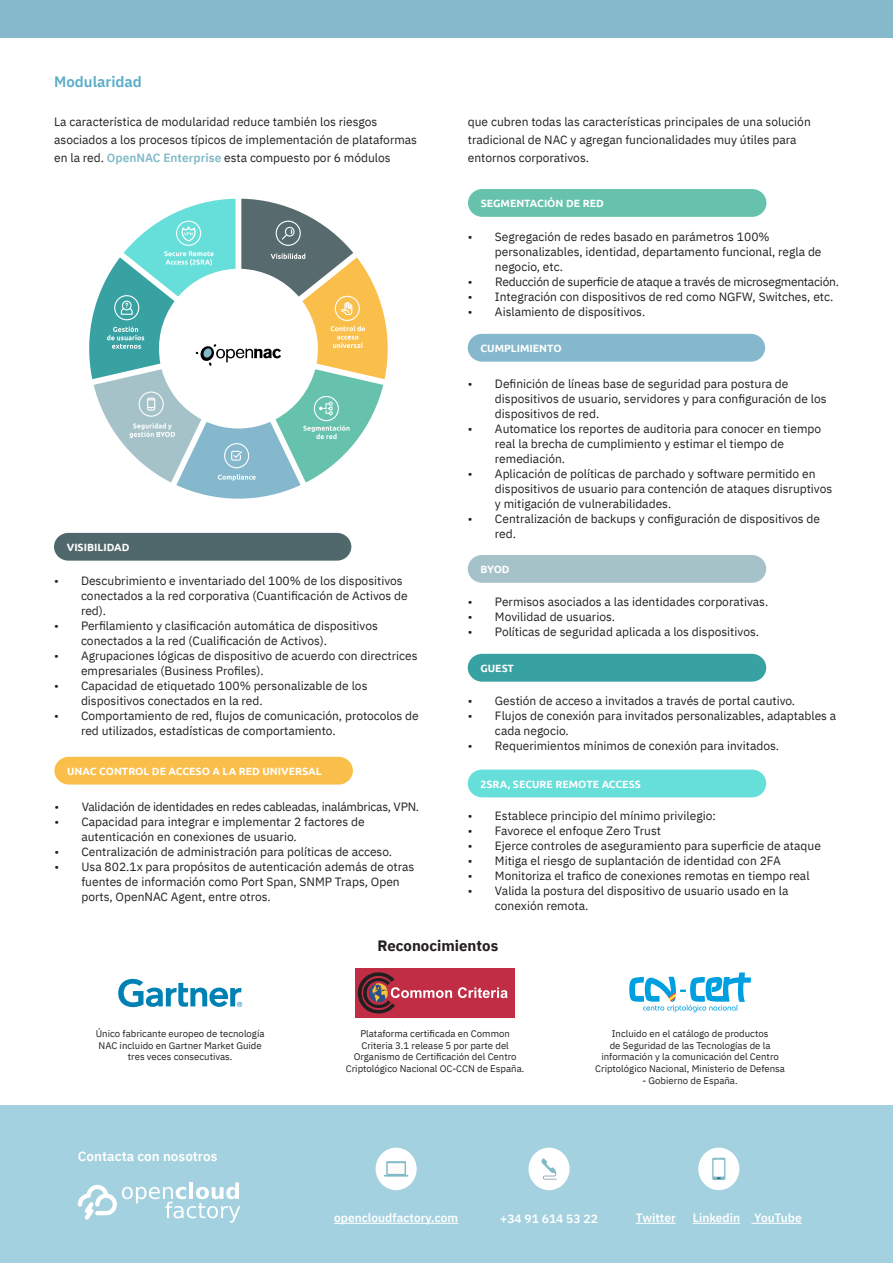
<style>
.page{position:relative;width:893px;height:1263px;background:#fff}
.page>*{position:absolute;margin:0;border:0;box-sizing:border-box;transform-origin:0 0}
.Título{font:700 15px "IBM Plex Sans";color:#231f20}
.Título-2{font:600 15px "IBM Plex Sans";color:#59adc7}
.Título-3{font:600 13.5px "IBM Plex Sans";color:#fff}
.Texto{font:12px/15px "IBM Plex Sans";color:#231f20}
.Texto-2{font:12px "IBM Plex Sans";letter-spacing:-.02em;color:#231f20}
.Título-4{font:600 12px "IBM Plex Sans";color:#fff}
.t1{font:700 10.5px "Ubuntu";color:#fff}
.Título-5{font:9.6px/11.6px "IBM Plex Sans";color:#231f20;text-align:center}
.s1{font-weight:600;color:#80bac7}
</style>
<div class="page">
<div style="left:0;top:0;width:893px;height:38px;background:#87b9cd"></div>
<div style="left:54px;top:533px;width:297px;height:28px;background:#50676b"></div>
<div style="left:54px;top:757px;width:299px;height:27px;background:#fabf4a"></div>
<div style="left:468px;top:189px;width:298px;height:28px;background:#66c2ad"></div>
<div style="left:468px;top:334px;width:297px;height:28px;background:#85b8cc"></div>
<div style="left:468px;top:555px;width:298px;height:28px;background:#a6c2c9"></div>
<div style="left:468px;top:654px;width:298px;height:28px;background:#38a1a1"></div>
<div style="left:468px;top:769px;width:298px;height:28px;background:#66ded9"></div>
<div style="left:0;top:1106px;width:893px;height:157px;background:#a3d1df"></div>
<hr style="left:334px;top:1223px;width:124px;height:1px;background:#fff">
<div style="left:376px;top:1148px;width:41px;height:42px;background:#fff;border-radius:50%"></div>
<svg style="left:386px;top:1161px;width:20px;height:14px"></svg>
<div style="left:388px;top:1163px;width:17px;height:11px;background:#fbfbfa"></div>
<svg style="left:384px;top:1175px;width:24px;height:1px"></svg>
<div style="left:528px;top:1148px;width:42px;height:42px;background:#fff;border-radius:50%"></div>
<svg style="left:541px;top:1158px;width:16px;height:21px"></svg>
<hr style="left:636px;top:1223px;width:40px;height:1px;background:#fff">
<hr style="left:693px;top:1223px;width:47px;height:1px;background:#fff">
<hr style="left:751px;top:1223px;width:51px;height:1px;background:#fff">
<div style="left:698px;top:1148px;width:41px;height:42px;background:#fff;border-radius:50%"></div>
<svg style="left:712px;top:1158px;width:13px;height:22px"></svg>
<svg style="left:78px;top:1182px;width:162px;height:40px"></svg>
<svg style="left:89px;top:199px;width:299px;height:300px"></svg>
<svg style="left:118px;top:979px;width:124px;height:28px"></svg>
<svg style="left:629px;top:972px;width:122px;height:41px"></svg>
<div style="left:355px;top:968px;width:160px;height:49px;background:#c12d45"></div>
<svg style="left:458px;top:987px;width:50px;height:11px"></svg>
<svg style="left:357px;top:972px;width:95px;height:41px"></svg>
<p class="Título-2" style="left:54px;top:70px;width:89px">Modularidad</p>
<p class="Texto" style="left:54px;top:112px;width:364px;line-height:18px">La característica de modularidad reduce también los riesgos asociados a los procesos típicos de implementación de plataformas en la red. <span class="s1">OpenNAC Enterprise</span> esta compuesto por 6 módulos</p>
<p class="Texto" style="left:468px;top:112px;width:344px;line-height:18px">que cubren todas las características principales de una solución tradicional de NAC y agregan funcionalidades muy útiles para entornos corporativos.</p>
<p class="t1" style="left:481px;top:197px;width:125px">SEGMENTACIÓN DE RED</p>
<p class="Texto" style="left:495px;top:228px;width:328px;text-indent:-27px">• Segregación de redes basado en parámetros 100% personalizables, identidad, departamento funcional, regla de negocio, etc.</p>
<p class="Texto-2" style="left:468px;top:272px;width:372px">• Reducción de superficie de ataque a través de microsegmentación.</p>
<p class="Texto" style="left:468px;top:288px;width:367px">• Integración con dispositivos de red como NGFW, Switches, etc.</p>
<p class="Texto" style="left:468px;top:303px;width:179px">• Aislamiento de dispositivos.</p>
<p class="t1" style="left:480px;top:342px;width:83px">CUMPLIMIENTO</p>
<p class="t1" style="left:67px;top:541px;width:64px">VISIBILIDAD</p>
<p class="Texto" style="left:81px;top:572px;width:328px;text-indent:-27px">• Descubrimiento e inventariado del 100% de los dispositivos conectados a la red corporativa (Cuantificación de Activos de red).</p>
<p class="Texto" style="left:81px;top:617px;width:298px;text-indent:-27px">• Perfilamiento y clasificación automática de dispositivos conectados a la red (Cualificación de Activos).</p>
<p class="Texto" style="left:81px;top:647px;width:338px;text-indent:-27px">• Agrupaciones lógicas de dispositivo de acuerdo con directrices empresariales (Business Profiles).</p>
<p class="Texto" style="left:81px;top:677px;width:288px;text-indent:-27px">• Capacidad de etiquetado 100% personalizable de los dispositivos conectados en la red.</p>
<p class="Texto" style="left:81px;top:707px;width:339px;text-indent:-27px">• Comportamiento de red, flujos de comunicación, protocolos de red utilizados, estadísticas de comportamiento.</p>
<p class="t1" style="left:67px;top:765px;width:256px">UNAC CONTROL DE ACCESO A LA RED UNIVERSAL</p>
<p class="Texto-2" style="left:54px;top:797px;width:366px">• Validación de identidades en redes cableadas, inalámbricas, VPN.</p>
<p class="Texto" style="left:81px;top:813px;width:285px;text-indent:-27px">• Capacidad para integrar e implementar 2 factores de autenticación en conexiones de usuario.</p>
<p class="Texto" style="left:54px;top:843px;width:339px">• Centralización de administración para políticas de acceso.</p>
<p class="Texto" style="left:81px;top:858px;width:334px;text-indent:-27px">• Usa 802.1x para propósitos de autenticación además de otras fuentes de información como Port Span, SNMP Traps, Open ports, OpenNAC Agent, entre otros.</p>
<p class="Texto" style="left:495px;top:375px;width:333px;text-indent:-27px">• Definición de líneas base de seguridad para postura de dispositivos de usuario, servidores y para configuración de los dispositivos de red.</p>
<p class="Texto" style="left:495px;top:420px;width:328px;text-indent:-27px">• Automatice los reportes de auditoria para conocer en tiempo real la brecha de cumplimiento y estimar el tiempo de remediación.</p>
<p class="Texto" style="left:495px;top:465px;width:339px;text-indent:-27px">• Aplicación de políticas de parchado y software permitido en dispositivos de usuario para contención de ataques disruptivos y mitigación de vulnerabilidades.</p>
<p class="Texto" style="left:495px;top:510px;width:326px;text-indent:-27px">• Centralización de backups y configuración de dispositivos de red.</p>
<p class="t1" style="left:480px;top:563px;width:31px">BYOD</p>
<p class="Texto" style="left:468px;top:593px;width:302px">• Permisos asociados a las identidades corporativas.</p>
<p class="Texto" style="left:468px;top:608px;width:149px">• Movilidad de usuarios.</p>
<p class="Texto" style="left:468px;top:623px;width:293px">• Políticas de seguridad aplicada a los dispositivos.</p>
<p class="t1" style="left:480px;top:662px;width:35px">GUEST</p>
<p class="Texto" style="left:468px;top:692px;width:329px">• Gestión de acceso a invitados a través de portal cautivo.</p>
<p class="Texto" style="left:495px;top:707px;width:343px;text-indent:-27px">• Flujos de conexión para invitados personalizables, adaptables a cada negocio.</p>
<p class="Texto" style="left:468px;top:737px;width:313px">• Requerimientos mínimos de conexión para invitados.</p>
<p class="t1" style="left:480px;top:777px;width:162px">2SRA, SECURE REMOTE ACCESS</p>
<p class="Texto" style="left:468px;top:808px;width:249px">• Establece principio del mínimo privilegio:</p>
<p class="Texto" style="left:468px;top:823px;width:195px">• Favorece el enfoque Zero Trust</p>
<p class="Texto" style="left:468px;top:838px;width:354px">• Ejerce controles de aseguramiento para superficie de ataque</p>
<p class="Texto" style="left:468px;top:853px;width:314px">• Mitiga el riesgo de suplantación de identidad con 2FA</p>
<p class="Texto" style="left:468px;top:868px;width:343px">• Monitoriza el trafico de conexiones remotas en tiempo real</p>
<p class="Texto" style="left:495px;top:883px;width:295px;text-indent:-27px">• Valida la postura del dispositivo de usuario usado en la conexión remota.</p>
<p class="Título" style="left:378px;top:934px;width:122px">Reconocimientos</p>
<p class="Título-5" style="left:96px;top:1027px;width:170px">Único fabricante europeo de tecnología<br>NAC incluido en Gartner Market Guide tres veces consecutivas.</p>
<p class="Título-5" style="left:595px;top:1027px;width:191px">Incluido en el catálogo de productos<br>de Seguridad de las Tecnologías de la información y la comunicación del Centro Criptológico Nacional, Ministerio de Defensa</p>
<p class="Título-5" style="left:642px;top:1073px;width:97px">- Gobierno de España.</p>
<p class="Título-5" style="left:346px;top:1027px;width:180px">Plataforma certificada en Common Criteria 3.1 release 5 por parte del Organismo de Certificación del Centro Criptológico Nacional OC-CCN de España.</p>
<p class="Título-3" style="left:78px;top:1145px;width:141px">Contacta con nosotros</p>
<p class="Título-4" style="left:334px;top:1209px;width:126px">opencloudfactory.com</p>
<p class="Título-4" style="left:500px;top:1210px;width:99px">+34 91 614 53 22</p>
<p class="Título-4" style="left:636px;top:1209px;width:41px">Twitter</p>
<p class="Título-4" style="left:693px;top:1209px;width:111px">Linkedin YouTube</p>
</div>
